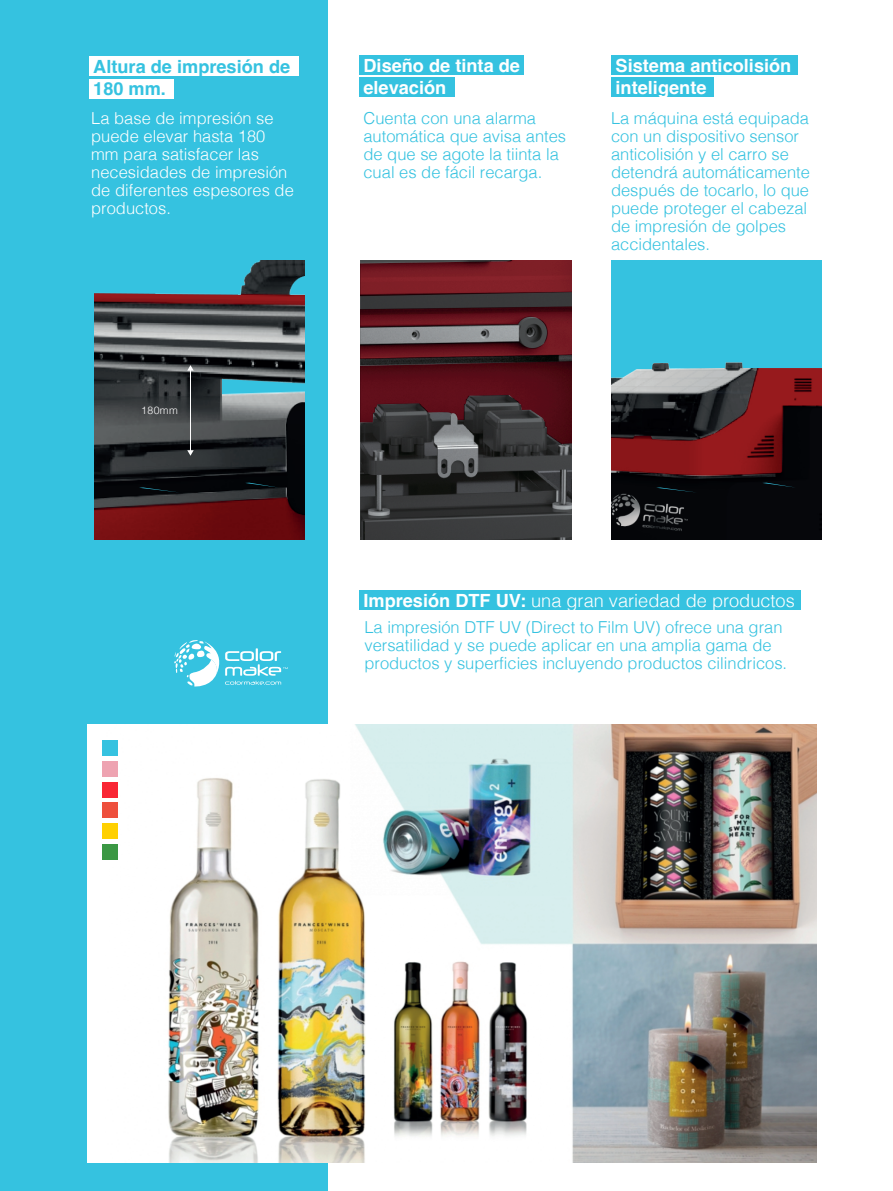
<style>
.page{position:relative;width:893px;height:1191px;background:#fff}
.page>*{position:absolute;margin:0;border:0;box-sizing:border-box;transform-origin:0 0}
.t1{font:700 18.15px/21.8px "Helvetica";color:#fff}
.t2{font:300 18.15px "Helvetica";color:#fff}
.t3{font:700 18.15px/21.8px "Helvetica";color:#35c2e0}
.t4{font:300 16.5px/18px "Helvetica";color:#35c2e0}
.t5{font:300 16.5px/18px "Helvetica";color:#fff}
.t6{font:300 10.5px "Helvetica";letter-spacing:.045em;color:#fff}
.s1{font-weight:700}
</style>
<div class="page">
<div style="left:0;top:0;width:328px;height:1191px;background:#35c2e0"></div>
<div style="left:89px;top:56px;width:209px;height:20px;background:#fff"></div>
<div style="left:89px;top:79px;width:85px;height:19px;background:#fff"></div>
<div style="left:359px;top:55px;width:165px;height:20px;background:#35c2e0"></div>
<div style="left:359px;top:77px;width:96px;height:20px;background:#35c2e0"></div>
<div style="left:359px;top:590px;width:442px;height:19px;background:#35c2e0"></div>
<div style="left:611px;top:55px;width:187px;height:20px;background:#35c2e0"></div>
<div style="left:611px;top:77px;width:103px;height:20px;background:#35c2e0"></div>
<img style="left:94px;top:260px;width:211px;height:279px">
<svg style="left:245px;top:483px;width:34px;height:4px"></svg>
<svg style="left:139px;top:487px;width:41px;height:5px"></svg>
<img style="left:611px;top:260px;width:211px;height:279px">
<svg style="left:762px;top:483px;width:34px;height:4px"></svg>
<svg style="left:656px;top:487px;width:41px;height:5px"></svg>
<img style="left:88px;top:724px;width:728px;height:438px">
<svg style="left:174px;top:640px;width:114px;height:47px"></svg>
<div style="left:102px;top:740px;width:16px;height:16px;background:#35c2e0"></div>
<div style="left:102px;top:761px;width:16px;height:16px;background:#eea3b1"></div>
<div style="left:102px;top:782px;width:16px;height:15px;background:#f92634"></div>
<div style="left:102px;top:802px;width:16px;height:16px;background:#ee4f3d"></div>
<div style="left:102px;top:823px;width:16px;height:16px;background:#ffd000"></div>
<div style="left:102px;top:843px;width:16px;height:16px;background:#3b9844"></div>
<hr style="left:190px;top:368px;width:1px;height:83px;background:#fff">
<svg style="left:187px;top:365px;width:7px;height:6px"></svg>
<svg style="left:187px;top:450px;width:7px;height:6px"></svg>
<img style="left:360px;top:260px;width:212px;height:279px">
<p class="t3" style="left:93px;top:58px;width:198px">Altura de impresión de<br>180 mm.</p>
<p class="t1" style="left:363px;top:56px;width:158px">Diseño de tinta de elevación</p>
<p class="t1" style="left:616px;top:56px;width:177px">Sistema anticolisión inteligente</p>
<p class="t5" style="left:91px;top:108px;width:204px">La base de impresión se puede elevar hasta 180 mm para satisfacer las necesidades de impresión de diferentes espesores de productos.</p>
<p class="t4" style="left:363px;top:108px;width:204px">Cuenta con una alarma automática que avisa antes de que se agote la tiinta la cual es de fácil recarga.</p>
<p class="t4" style="left:611px;top:108px;width:201px">La máquina está equipada con un dispositivo sensor anticolisión y el carro se detendrá automáticamente después de tocarlo, lo que puede proteger el cabezal de impresión de golpes accidentales.</p>
<p class="t6" style="left:141px;top:401px;width:38px">180mm</p>
<p class="t2" style="left:363px;top:584px;width:433px"><span class="s1">Impresión DTF UV:</span> una gran variedad de productos</p>
<p class="t4" style="left:364px;top:617px;width:424px">La impresión DTF UV (Direct to Film UV) ofrece una gran versatilidad y se puede aplicar en una amplia gama de productos y superficies incluyendo productos cilindricos.</p>
</div>
